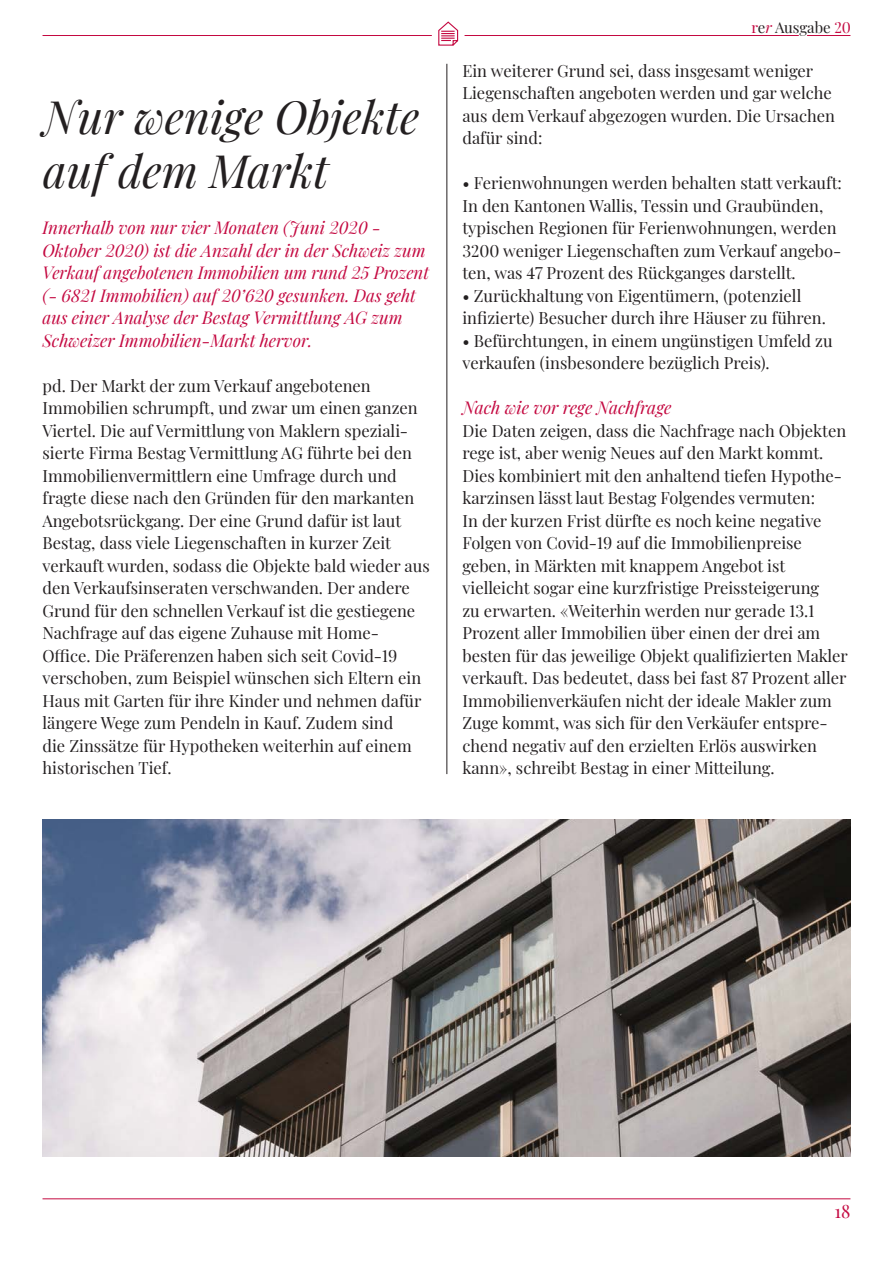
<style>
.page{position:relative;width:893px;height:1263px;background:#fff}
.page>*{position:absolute;margin:0;border:0;box-sizing:border-box;transform-origin:0 0}
.report_titel{font:italic 45px/54px "Playfair Display";color:#231f20}
.t1{font:18px "Playfair Display";color:#c40941}
.realestate_report{font:italic 17.25px/22.5px "Playfair Display";color:#c40941}
.realestate_report-2{font:16.5px/22.5px "Playfair Display";color:#231f20}
.t2{font:15px "Playfair Display";color:#231f20}
.s1{color:#c40941}
.s2{font-style:italic;color:#c40941}
</style>
<div class="page">
<hr style="left:446px;top:64px;width:1px;height:710px;background:#231f20">
<img style="left:43px;top:819px;width:807px;height:338px">
<hr style="left:43px;top:35px;width:756px;height:1px;background:#c40941">
<hr style="left:43px;top:1198px;width:807px;height:1px;background:#c40941">
<hr style="left:807px;top:35px;width:43px;height:1px;background:#c40941">
<svg style="left:432px;top:21px;width:33px;height:25px"></svg>
<p class="report_titel" style="left:43px;top:86px;width:378px">Nur wenige Objekte auf dem Markt</p>
<p class="realestate_report" style="left:43px;top:215px;width:388px">Innerhalb von nur vier Monaten (Juni 2020 - Oktober 2020) ist die Anzahl der in der Schweiz zum Verkauf angebotenen Immobilien um rund 25 Prozent (- 6821 Immobilien) auf 20’620 gesunken. Das geht aus einer Analyse der Bestag Vermittlung AG zum Schweizer Immobilien-Markt hervor.</p>
<p class="realestate_report-2" style="left:43px;top:373px;width:389px">pd. Der Markt der zum Verkauf angebotenen Immobilien schrumpft, und zwar um einen ganzen Viertel. Die auf Vermittlung von Maklern speziali&shy;sierte Firma Bestag Vermittlung AG führte bei den Immobilienvermittlern eine Umfrage durch und fragte diese nach den Gründen für den markanten Angebotsrückgang. Der eine Grund dafür ist laut Bestag, dass viele Liegenschaften in kurzer Zeit verkauft wurden, sodass die Objekte bald wieder aus den Verkaufsinseraten verschwanden. Der andere Grund für den schnellen Verkauf ist die gestiegene Nachfrage auf das eigene Zuhause mit Home-Office. Die Präferenzen haben sich seit Covid-19 verschoben, zum Beispiel wünschen sich Eltern ein Haus mit Garten für ihre Kinder und nehmen dafür längere Wege zum Pendeln in Kauf. Zudem sind<br>die Zinssätze für Hypotheken weiterhin auf einem historischen Tief.</p>
<p class="t2" style="left:751px;top:16px;width:101px"><span class="s1">r</span>e<span class="s2">r</span> Ausgabe <span class="s1">20</span></p>
<p class="realestate_report-2" style="left:462px;top:58px;width:374px">Ein weiterer Grund sei, dass insgesamt weniger Liegenschaften angeboten werden und gar welche aus dem Verkauf abgezogen wurden. Die Ursachen dafür sind:</p>
<p class="realestate_report-2" style="left:462px;top:170px;width:381px">• Ferienwohnungen werden behalten statt verkauft:<br>In den Kantonen Wallis, Tessin und Graubünden, typischen Regionen für Ferienwohnungen, werden 3200 weniger Liegenschaften zum Verkauf angebo&shy;ten, was 47 Prozent des Rückganges darstellt.</p>
<p class="realestate_report-2" style="left:462px;top:283px;width:365px">• Zurückhaltung von Eigentümern, (potenziell infizierte) Besucher durch ihre Häuser zu führen.</p>
<p class="realestate_report-2" style="left:462px;top:328px;width:372px">• Befürchtungen, in einem ungünstigen Umfeld zu verkaufen (insbesondere bezüglich Preis).</p>
<p class="realestate_report" style="left:462px;top:395px;width:211px">Nach wie vor rege Nachfrage</p>
<p class="realestate_report-2" style="left:462px;top:418px;width:387px">Die Daten zeigen, dass die Nachfrage nach Objekten rege ist, aber wenig Neues auf den Markt kommt.<br>Dies kombiniert mit den anhaltend tiefen Hypothe&shy;karzinsen lässt laut Bestag Folgendes vermuten:<br>In der kurzen Frist dürfte es noch keine negative Folgen von Covid-19 auf die Immobilienpreise geben, in Märkten mit knappem Angebot ist vielleicht sogar eine kurzfristige Preissteigerung<br>zu erwarten. «Weiterhin werden nur gerade 13.1<br>Prozent aller Immobilien über einen der drei am besten für das jeweilige Objekt qualifizierten Makler verkauft. Das bedeutet, dass bei fast 87 Prozent aller Immobilienverkäufen nicht der ideale Makler zum Zuge kommt, was sich für den Verkäufer entspre&shy;chend negativ auf den erzielten Erlös auswirken kann», schreibt Bestag in einer Mitteilung.</p>
<p class="t1" style="left:834px;top:1197px;width:18px">18</p>
</div>
